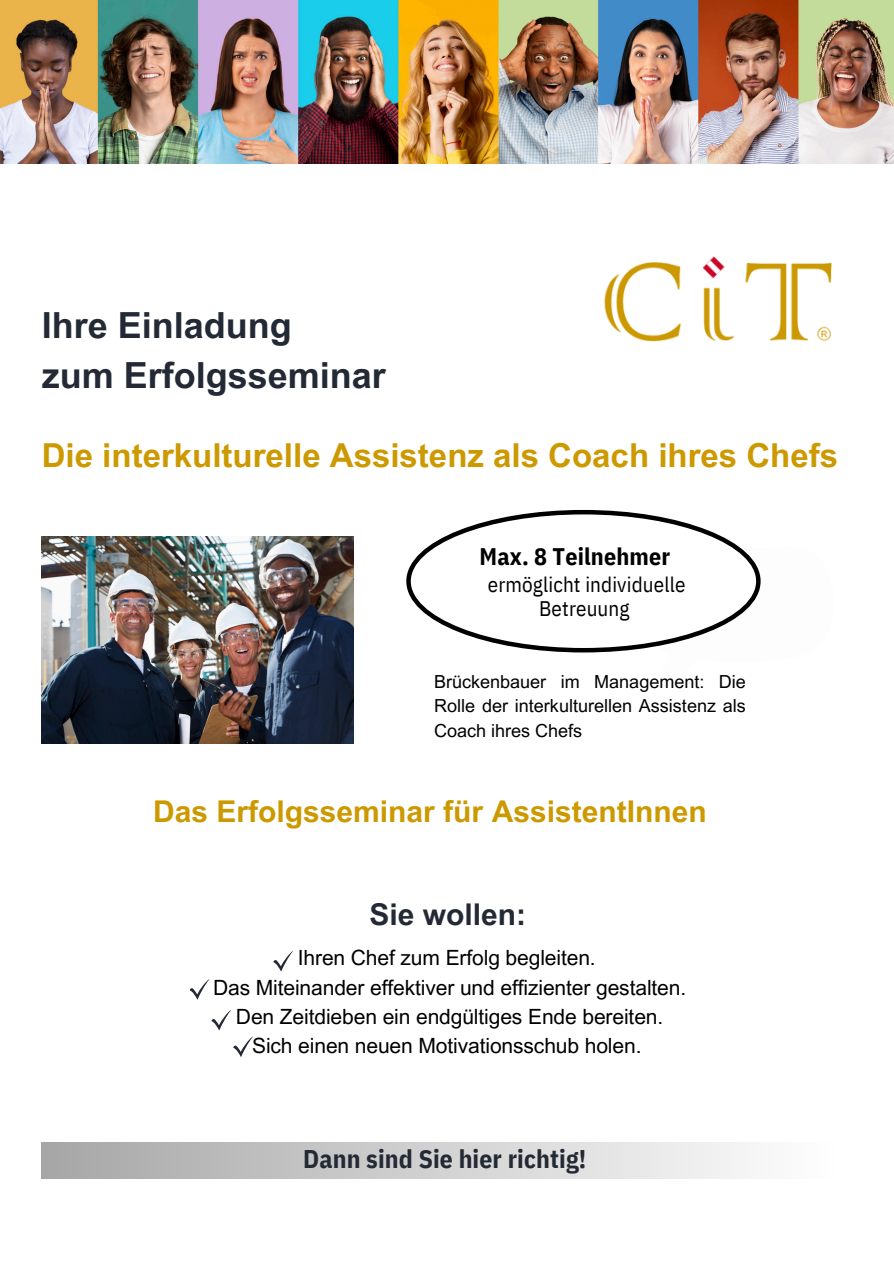
<style>
.page{position:relative;width:894px;height:1264px;background:#fff}
.page>*{position:absolute;margin:0;border:0;box-sizing:border-box;transform-origin:0 0}
.t1{font:700 36px/49.5px "Arial MT Pro";color:#232a35}
.t2{font:700 33px "Arial MT Pro";color:#c90}
.t3{font:700 30px "Arial MT Pro";color:#c90}
.t4{font:700 30px "Arial MT Pro";color:#232a35}
.t5{font:700 25.5px "IBM Plex Sans Cond";letter-spacing:.005em;color:#232a35}
.t6{font:700 24px "IBM Plex Sans Cond";letter-spacing:.005em;color:#000}
.t7{font:21px/29.2px "Arial MT Pro";letter-spacing:-.005em;color:#000;text-align:center}
.t8{font:21px/23.7px "IBM Plex Sans Cond";letter-spacing:.005em;color:#000;text-align:center}
.t9{font:18px/24.8px "Arial MT Pro";color:#000;text-align:justify}
</style>
<div class="page">
<svg style="left:640px;top:547px;width:121px;height:102px"></svg>
<div style="left:408px;top:512px;width:350px;height:138px;background:#fff;border-radius:50%"></div>
<div style="left:406px;top:510px;width:354px;height:142px;border:4px solid #000;border-radius:50%"></div>
<svg style="left:189px;top:979px;width:21px;height:20px"></svg>
<svg style="left:273px;top:951px;width:20px;height:20px"></svg>
<svg style="left:211px;top:1010px;width:42px;height:47px"></svg>
<div style="left:42px;top:1142px;width:793px;height:36px;background:linear-gradient(to right,#a6a6a6,#fefefe)"></div>
<img style="left:591px;top:163px;width:302px;height:179px">
<img style="left:42px;top:536px;width:311px;height:207px">
<img style="left:0;top:0;width:893px;height:163px">
<p class="t1" style="left:42px;top:305px;width:345px">Ihre Einladung<br>zum Erfolgsseminar</p>
<h1 class="t2" style="left:42px;top:442px;width:797px">Die interkulturelle Assistenz als Coach ihres Chefs</h1>
<p class="t6" style="left:479px;top:540px;width:192px">Max. 8 Teilnehmer</p>
<p class="t8" style="left:487px;top:572px;width:199px">ermöglicht individuelle<br>Betreuung</p>
<p class="t9" style="left:434px;top:671px;width:313px">Brückenbauer im Management: Die Rolle der interkulturellen Assistenz als Coach ihres Chefs</p>
<h3 class="t3" style="left:153px;top:800px;width:555px">Das Erfolgsseminar für AssistentInnen</h3>
<h4 class="t4" style="left:369px;top:903px;width:158px">Sie wollen:</h4>
<h1 class="t7" style="left:213px;top:945px;width:474px">Ihren Chef zum Erfolg begleiten.<br>Das Miteinander effektiver und effizienter gestalten.<br>Den Zeitdieben ein endgültiges Ende bereiten.<br>Sich einen neuen Motivationsschub holen.</h1>
<h2 class="t5" style="left:303px;top:1141px;width:284px">Dann sind Sie hier richtig!</h2>
</div>
